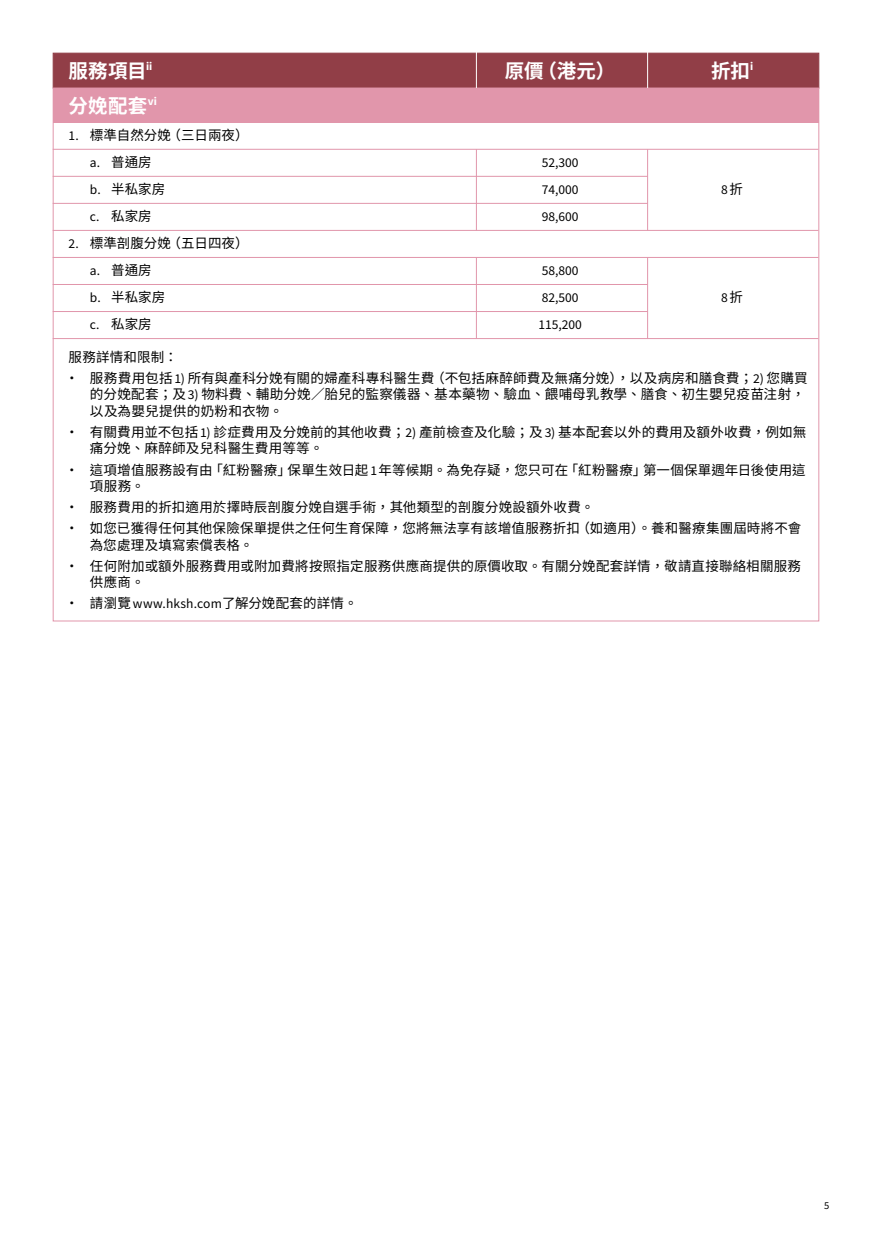
<style>
.page{position:relative;width:872px;height:1242px;background:#fff}
.page>*{position:absolute;margin:0;border:0;box-sizing:border-box;transform-origin:0 0}
.t1{font:700 19.5px "Source Han Sans HK";letter-spacing:.01em;color:#fff}
.t2{font:13.5px/21px "Source Han Sans HK";letter-spacing:.01em;color:#000}
.t3{font:13.5px "Source Sans Pro";color:#000}
.t4{font:10.5px "Source Sans Pro";color:#000}
.s1{font-family:"Source Sans Pro"}
.s2{font-family:"Source Han Sans HK"}
</style>
<div class="page">
<div style="left:53px;top:53px;width:766px;height:35px;background:#913e47;border:1px solid #913e47"></div>
<div style="left:53px;top:88px;width:766px;height:35px;background:#e196ab"></div>
<hr style="left:53px;top:149px;width:765px;height:1px;background:#e196ab">
<hr style="left:53px;top:203px;width:594px;height:1px;background:#e196ab">
<hr style="left:53px;top:230px;width:765px;height:1px;background:#e196ab">
<hr style="left:53px;top:338px;width:765px;height:1px;background:#e196ab">
<hr style="left:53px;top:257px;width:765px;height:1px;background:#e196ab">
<hr style="left:53px;top:284px;width:594px;height:1px;background:#e196ab">
<hr style="left:53px;top:311px;width:594px;height:1px;background:#e196ab">
<hr style="left:53px;top:176px;width:594px;height:1px;background:#e196ab">
<hr style="left:476px;top:149px;width:1px;height:81px;background:#e196ab">
<hr style="left:647px;top:149px;width:1px;height:81px;background:#e196ab">
<hr style="left:476px;top:257px;width:1px;height:81px;background:#e196ab">
<hr style="left:647px;top:257px;width:1px;height:81px;background:#e196ab">
<hr style="left:476px;top:48px;width:1px;height:40px;background:#fff">
<hr style="left:647px;top:48px;width:1px;height:40px;background:#fff">
<h1 class="t1" style="left:69px;top:60px;width:85px">服務項目<sup>ii</sup></h1>
<h1 class="t1" style="left:505px;top:60px;width:112px">原價（港元）</h1>
<h1 class="t1" style="left:711px;top:60px;width:44px">折扣<sup>i</sup></h1>
<h1 class="t1" style="left:69px;top:95px;width:90px">分娩配套<sup>vi</sup></h1>
<p class="t2" style="left:90px;top:122px;width:160px;line-height:27px;text-indent:-21px"><span class="s1">1.</span> 標準自然分娩（三日兩夜）<span class="s1">a.</span> 普通房</p>
<p class="t3" style="left:541px;top:154px;width:38px">52,300</p>
<p class="t2" style="left:90px;top:179px;width:77px"><span class="s1">b.</span> 半私家房</p>
<p class="t3" style="left:541px;top:181px;width:38px">74,000</p>
<p class="t3" style="left:721px;top:181px;width:23px">8<span class="s2">折</span></p>
<p class="t2" style="left:90px;top:206px;width:63px"><span class="s1">c.</span> 私家房</p>
<p class="t3" style="left:541px;top:208px;width:38px">98,600</p>
<p class="t2" style="left:90px;top:230px;width:160px;line-height:27px;text-indent:-21px"><span class="s1">2.</span> 標準剖腹分娩（五日四夜）<span class="s1">a.</span> 普通房</p>
<p class="t3" style="left:541px;top:262px;width:38px">58,800</p>
<p class="t2" style="left:90px;top:287px;width:77px"><span class="s1">b.</span> 半私家房</p>
<p class="t3" style="left:541px;top:289px;width:38px">82,500</p>
<p class="t3" style="left:721px;top:289px;width:23px">8<span class="s2">折</span></p>
<p class="t2" style="left:90px;top:314px;width:63px"><span class="s1">c.</span> 私家房</p>
<p class="t3" style="left:538px;top:316px;width:45px">115,200</p>
<p class="t2" style="left:65px;top:347px;width:744px">服務詳情和限制：<br>· 服務費用包括<span class="s1">1)</span> 所有與產科分娩有關的婦產科專科醫生費（不包括麻醉師費及無痛分娩），以及病房和膳食費；<span class="s1">2)</span> 您購買</p>
<p class="t2" style="left:90px;top:386px;width:716px;line-height:16.5px">的分娩配套；及<span class="s1">3)</span> 物料費、輔助分娩／胎兒的監察儀器、基本藥物、驗血、餵哺母乳教學、膳食、初生嬰兒疫苗注射，以及為嬰兒提供的奶粉和衣物。</p>
<p class="t2" style="left:90px;top:424px;width:718px;line-height:16.5px;text-indent:-25px">· 有關費用並不包括<span class="s1">1)</span> 診症費用及分娩前的其他收費；<span class="s1">2)</span> 產前檢查及化驗；及<span class="s1">3)</span> 基本配套以外的費用及額外收費，例如無痛分娩、麻醉師及兒科醫生費用等等。</p>
<p class="t2" style="left:90px;top:461px;width:717px;line-height:16.5px;text-indent:-25px">· 這項增值服務設有由「紅粉醫療」保單生效日起<span class="s1">1</span>年等候期。為免存疑，您只可在「紅粉醫療」第一個保單週年日後使用這項服務。</p>
<p class="t2" style="left:65px;top:497px;width:737px">· 服務費用的折扣適用於擇時辰剖腹分娩自選手術，其他類型的剖腹分娩設額外收費。<br>· 如您已獲得任何其他保險保單提供之任何生育保障，您將無法享有該增值服務折扣（如適用）。養和醫療集團屆時將不會</p>
<p class="t2" style="left:65px;top:534px;width:737px;text-indent:25px">為您處理及填寫索償表格。<br>· 任何附加或額外服務費用或附加費將按照指定服務供應商提供的原價收取。有關分娩配套詳情，敬請直接聯絡相關服務</p>
<p class="t2" style="left:65px;top:572px;width:294px;text-indent:25px">供應商。<br>· 請瀏覽<span class="s1">www.hksh.com</span>了解分娩配套的詳情。</p>
<p class="t4" style="left:824px;top:1199px;width:7px">5</p>
</div>
